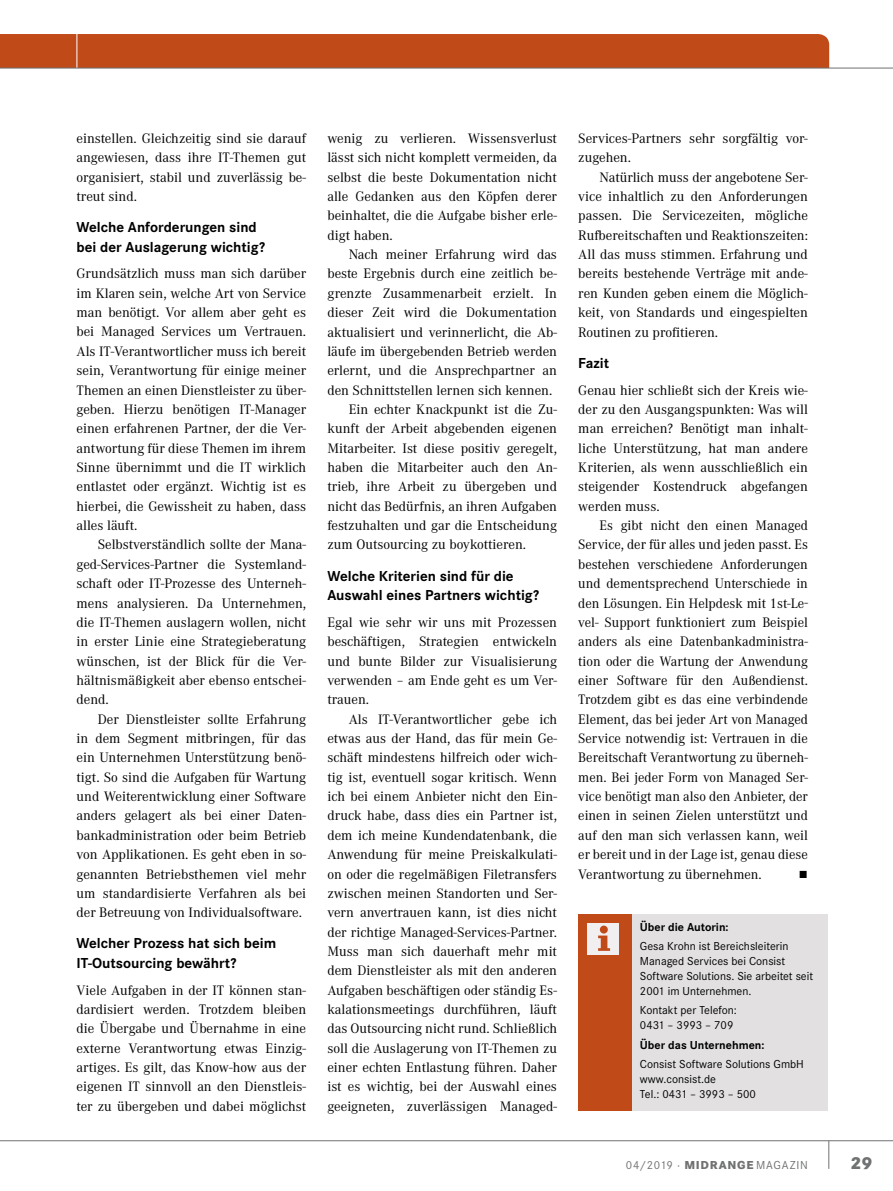
<style>
.page{position:relative;width:893px;height:1191px;background:#fff}
.page>*{position:absolute;margin:0;border:0;box-sizing:border-box;transform-origin:0 0}
.t1{font:800 18px "Corporate S";color:#707172}
.t2{font:700 15px/19.4px "Corporate S";color:#000}
.t3{font:14.25px/19.4px "Corporate A";color:#000;text-align:justify}
.t4{font:12px/15px "Corporate S";color:#000}
.t5{font:700 12px "Corporate S";color:#000}
.t6{font:12px "Corporate S";letter-spacing:.065em;color:#707172}
.t7{font:10.5px "The Sans Bold Expert";color:#000}
.s1{font-weight:800}
</style>
<div class="page">
<div style="left:0;top:34px;width:829px;height:34px;background:#c14a19"></div>
<svg style="left:828px;top:1141px;width:1px;height:27px"></svg>
<hr style="left:0;top:1140px;width:893px;height:1px;background:#707172">
<hr style="left:77px;top:34px;width:1px;height:34px;background:#fff">
<div style="left:631px;top:914px;width:197px;height:196px;background:#e2e0e0"></div>
<div style="left:578px;top:914px;width:53px;height:196px;background:#c14a19"></div>
<div style="left:587px;top:923px;width:32px;height:31px;background:#f1efef"></div>
<svg style="left:598px;top:925px;width:12px;height:26px"></svg>
<hr style="left:0;top:68px;width:893px;height:1px;background:#707172">
<p class="t3" style="left:77px;top:129px;width:231px">einstellen. Gleichzeitig sind sie darauf angewiesen, dass ihre IT-Themen gut organisiert, stabil und zuverlässig be&shy;treut sind.</p>
<p class="t2" style="left:77px;top:218px;width:190px">Welche Anforderungen sind bei der Auslagerung wichtig?</p>
<p class="t3" style="left:77px;top:264px;width:231px">Grundsätzlich muss man sich darüber im Klaren sein, welche Art von Service man benötigt. Vor allem aber geht es bei Managed Services um Vertrauen.<br>Als IT-Verantwortlicher muss ich bereit sein, Verantwortung für einige meiner Themen an einen Dienstleister zu über&shy;geben. Hierzu benötigen IT-Manager einen erfahrenen Partner, der die Ver&shy;antwortung für diese Themen im ihrem Sinne übernimmt und die IT wirklich entlastet oder ergänzt. Wichtig ist es hierbei, die Gewissheit zu haben, dass alles läuft.</p>
<p class="t3" style="left:77px;top:535px;width:231px;text-indent:21px">Selbstverständlich sollte der Mana&shy;ged-Services-Partner die Systemland&shy;schaft oder IT-Prozesse des Unterneh&shy;mens analysieren. Da Unternehmen, die IT-Themen auslagern wollen, nicht in erster Linie eine Strategieberatung wünschen, ist der Blick für die Ver&shy;hältnismäßigkeit aber ebenso entschei&shy;dend.</p>
<p class="t3" style="left:77px;top:709px;width:231px;text-indent:21px">Der Dienstleister sollte Erfahrung in dem Segment mitbringen, für das ein Unternehmen Unterstützung benö&shy;tigt. So sind die Aufgaben für Wartung und Weiterentwicklung einer Software anders gelagert als bei einer Daten&shy;bankadministration oder beim Betrieb von Applikationen. Es geht eben in so&shy;genannten Betriebsthemen viel mehr um standardisierte Verfahren als bei der Betreuung von Individualsoftware.</p>
<p class="t2" style="left:77px;top:934px;width:201px">Welcher Prozess hat sich beim<br>IT-Outsourcing bewährt?</p>
<p class="t3" style="left:77px;top:980px;width:231px">Viele Aufgaben in der IT können stan&shy;dardisiert werden. Trotzdem bleiben die Übergabe und Übernahme in eine externe Verantwortung etwas Einzig&shy;artiges. Es gilt, das Know-how aus der eigenen IT sinnvoll an den Dienstleis&shy;ter zu übergeben und dabei möglichst</p>
<p class="t3" style="left:327px;top:129px;width:231px">wenig zu verlieren. Wissensverlust lässt sich nicht komplett vermeiden, da selbst die beste Dokumentation nicht alle Gedanken aus den Köpfen derer beinhaltet, die die Aufgabe bisher erle&shy;digt haben.</p>
<p class="t3" style="left:349px;top:245px;width:210px">Nach meiner Erfahrung wird das</p>
<p class="t3" style="left:327px;top:264px;width:231px">beste Ergebnis durch eine zeitlich be-</p>
<p class="t3" style="left:327px;top:284px;width:231px">grenzte Zusammenarbeit erzielt. In</p>
<p class="t3" style="left:327px;top:303px;width:231px">dieser Zeit wird die Dokumentation</p>
<p class="t3" style="left:327px;top:322px;width:231px">aktualisiert und verinnerlicht, die Ab-</p>
<p class="t3" style="left:327px;top:342px;width:231px">läufe im übergebenden Betrieb werden</p>
<p class="t3" style="left:327px;top:361px;width:231px">erlernt, und die Ansprechpartner an</p>
<p class="t3" style="left:327px;top:380px;width:226px">den Schnittstellen lernen sich kennen.</p>
<p class="t3" style="left:349px;top:400px;width:210px">Ein echter Knackpunkt ist die Zu-</p>
<p class="t3" style="left:327px;top:419px;width:231px">kunft der Arbeit abgebenden eigenen</p>
<p class="t3" style="left:327px;top:438px;width:231px">Mitarbeiter. Ist diese positiv geregelt,</p>
<p class="t3" style="left:327px;top:458px;width:231px">haben die Mitarbeiter auch den An-</p>
<p class="t3" style="left:327px;top:477px;width:231px">trieb, ihre Arbeit zu übergeben und</p>
<p class="t3" style="left:327px;top:496px;width:231px">nicht das Bedürfnis, an ihren Aufgaben</p>
<p class="t3" style="left:327px;top:516px;width:231px">festzuhalten und gar die Entscheidung</p>
<p class="t3" style="left:327px;top:535px;width:200px">zum Outsourcing zu boykottieren.</p>
<p class="t2" style="left:327px;top:566px;width:213px">Welche Kriterien sind für die<br>Auswahl eines Partners wichtig?</p>
<p class="t3" style="left:327px;top:613px;width:231px">Egal wie sehr wir uns mit Prozessen beschäftigen, Strategien entwickeln und bunte Bilder zur Visualisierung verwenden – am Ende geht es um Ver&shy;trauen.</p>
<p class="t3" style="left:327px;top:709px;width:231px;text-indent:21px">Als IT-Verantwortlicher gebe ich etwas aus der Hand, das für mein Ge&shy;schäft mindestens hilfreich oder wich&shy;tig ist, eventuell sogar kritisch. Wenn ich bei einem Anbieter nicht den Ein&shy;druck habe, dass dies ein Partner ist, dem ich meine Kundendatenbank, die Anwendung für meine Preiskalkulati&shy;on oder die regelmäßigen Filetransfers zwischen meinen Standorten und Ser&shy;vern anvertrauen kann, ist dies nicht der richtige Managed-Services-Partner.<br>Muss man sich dauerhaft mehr mit dem Dienstleister als mit den anderen Aufgaben beschäftigen oder ständig Es&shy;kalationsmeetings durchführen, läuft das Outsourcing nicht rund. Schließlich soll die Auslagerung von IT-Themen zu einer echten Entlastung führen. Daher ist es wichtig, bei der Auswahl eines geeigneten, zuverlässigen Managed-</p>
<p class="t3" style="left:578px;top:129px;width:231px">Services-Partners sehr sorgfältig vor&shy;zugehen.</p>
<p class="t3" style="left:578px;top:168px;width:231px;text-indent:21px">Natürlich muss der angebotene Ser&shy;vice inhaltlich zu den Anforderungen passen. Die Servicezeiten, mögliche Rufbereitschaften und Reaktionszeiten:<br>All das muss stimmen. Erfahrung und bereits bestehende Verträge mit ande&shy;ren Kunden geben einem die Möglich&shy;keit, von Standards und eingespielten Routinen zu profitieren.</p>
<p class="t2" style="left:578px;top:353px;width:32px">Fazit</p>
<p class="t3" style="left:578px;top:380px;width:231px">Genau hier schließt sich der Kreis wie&shy;der zu den Ausgangspunkten: Was will man erreichen? Benötigt man inhalt&shy;liche Unterstützung, hat man andere Kriterien, als wenn ausschließlich ein steigender Kostendruck abgefangen werden muss.</p>
<p class="t3" style="left:578px;top:516px;width:231px;text-indent:21px">Es gibt nicht den einen Managed Service, der für alles und jeden passt. Es bestehen verschiedene Anforderungen und dementsprechend Unterschiede in den Lösungen. Ein Helpdesk mit 1st-Le&shy;vel- Support funktioniert zum Beispiel anders als eine Datenbankadministra&shy;tion oder die Wartung der Anwendung einer Software für den Außendienst.<br>Trotzdem gibt es das eine verbindende Element, das bei jeder Art von Managed Service notwendig ist: Vertrauen in die Bereitschaft Verantwortung zu überneh&shy;men. Bei jeder Form von Managed Ser&shy;vice benötigt man also den Anbieter, der einen in seinen Zielen unterstützt und auf den man sich verlassen kann, weil er bereit und in der Lage ist, genau diese Verantwortung zu übernehmen.</p>
<p class="t7" style="left:799px;top:866px;width:10px">ó</p>
<p class="t5" style="left:640px;top:920px;width:90px">Über die Autorin:</p>
<p class="t4" style="left:640px;top:938px;width:175px">Gesa Krohn ist Bereichsleiterin<br>Managed Services bei Consist<br>Software Solutions. Sie arbeitet seit<br>2001 im Unternehmen.</p>
<p class="t4" style="left:640px;top:1003px;width:99px">Kontakt per Telefon:<br>0431 – 3993 – 709</p>
<p class="t5" style="left:640px;top:1037px;width:126px">Über das Unternehmen:</p>
<p class="t4" style="left:640px;top:1056px;width:165px">Consist Software Solutions GmbH www.consist.de<br>Tel.: 0431 – 3993 – 500</p>
<p class="t6" style="left:626px;top:1158px;width:184px">04/2019 · <span class="s1">MIDRANGE</span> MAGAZIN</p>
<p class="t1" style="left:850px;top:1152px;width:24px">29</p>
</div>
